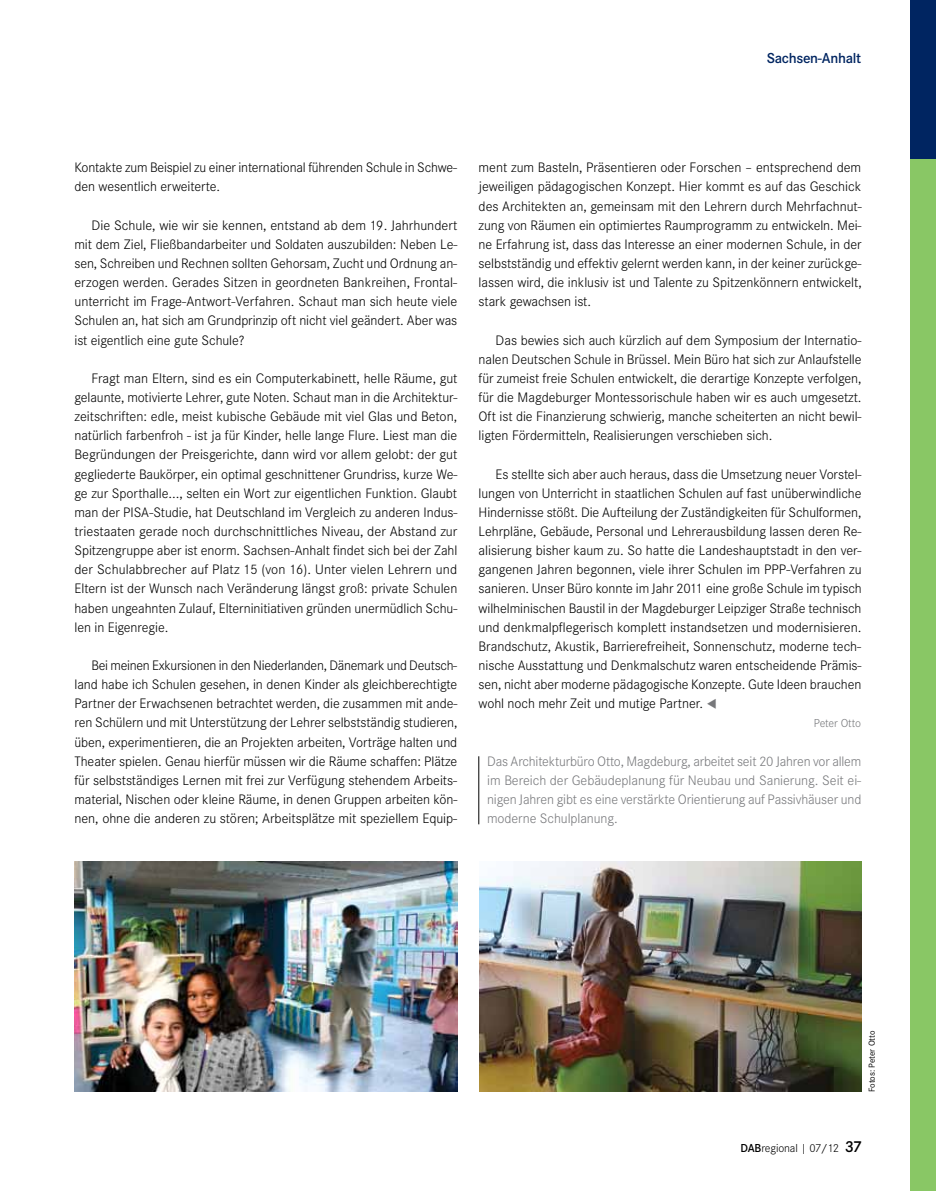
<style>
.page{position:relative;width:936px;height:1191px;background:#fff}
.page>*{position:absolute;margin:0;border:0;box-sizing:border-box;transform-origin:0 0}
.t1{font:600 15px "Corporate S";letter-spacing:-.02em;color:#002561}
.t2{font:300 14.25px/19.2px "Corporate S";letter-spacing:-.005em;color:#000;text-align:justify}
.t3{font:300 14.25px/19.2px "Corporate S";letter-spacing:-.01em;color:#77787b;text-align:justify}
.t4{font:300 12px "Corporate S";letter-spacing:-.01em;color:#000}
.t5{font:300 12px "Corporate S";letter-spacing:-.015em;color:#77787b}
.t6{font:9px "Corporate S";letter-spacing:-.01em;color:#000}
.s1{color:#77787b}
.s2{font-weight:600}
.s3{font-weight:600;font-size:16.5px}
</style>
<div class="page">
<div style="left:910px;top:0;width:25px;height:1191px;background:#89c765"></div>
<div style="left:910px;top:0;width:25px;height:158px;background:#002561"></div>
<hr style="left:478px;top:756px;width:1px;height:68px;background:#000">
<img style="left:479px;top:861px;width:382px;height:230px">
<img style="left:74px;top:861px;width:383px;height:230px">
<p class="t1" style="left:766px;top:49px;width:96px">Sachsen-Anhalt</p>
<p class="t2" style="left:74px;top:158px;width:384px">Kontakte zum Beispiel zu einer international führenden Schule in Schwe&shy;den wesentlich erweiterte.</p>
<p class="t2" style="left:74px;top:215px;width:384px;text-indent:17px">Die Schule, wie wir sie kennen, entstand ab dem 19. Jahrhundert mit dem Ziel, Fließbandarbeiter und Soldaten auszubilden: Neben Le&shy;sen, Schreiben und Rechnen sollten Gehorsam, Zucht und Ordnung an&shy;erzogen werden. Gerades Sitzen in geordneten Bankreihen, Frontal&shy;unterricht im Frage-Antwort-Verfahren. Schaut man sich heute viele Schulen an, hat sich am Grundprinzip oft nicht viel geändert. Aber was ist eigentlich eine gute Schule?</p>
<p class="t2" style="left:74px;top:368px;width:384px;text-indent:17px">Fragt man Eltern, sind es ein Computerkabinett, helle Räume, gut gelaunte, motivierte Lehrer, gute Noten. Schaut man in die Architektur&shy;zeitschriften: edle, meist kubische Gebäude mit viel Glas und Beton, natürlich farbenfroh - ist ja für Kinder, helle lange Flure. Liest man die Begründungen der Preisgerichte, dann wird vor allem gelobt: der gut gegliederte Baukörper, ein optimal geschnittener Grundriss, kurze We&shy;ge zur Sporthalle..., selten ein Wort zur eigentlichen Funktion. Glaubt man der PISA-Studie, hat Deutschland im Vergleich zu anderen Indus&shy;triestaaten gerade noch durchschnittliches Niveau, der Abstand zur Spitzengruppe aber ist enorm. Sachsen-Anhalt findet sich bei der Zahl der Schulabbrecher auf Platz 15 (von 16). Unter vielen Lehrern und Eltern ist der Wunsch nach Veränderung längst groß: private Schulen haben ungeahnten Zulauf, Elterninitiativen gründen unermüdlich Schu&shy;len in Eigenregie.</p>
<p class="t2" style="left:74px;top:656px;width:384px;text-indent:17px">Bei meinen Exkursionen in den Niederlanden, Dänemark und Deutsch&shy;land habe ich Schulen gesehen, in denen Kinder als gleichberechtigte Partner der Erwachsenen betrachtet werden, die zusammen mit ande&shy;ren Schülern und mit Unterstützung der Lehrer selbstständig studieren, üben, experimentieren, die an Projekten arbeiten, Vorträge halten und Theater spielen. Genau hierfür müssen wir die Räume schaffen: Plätze für selbstständiges Lernen mit frei zur Verfügung stehendem Arbeits&shy;material, Nischen oder kleine Räume, in denen Gruppen arbeiten kön&shy;nen, ohne die anderen zu stören; Arbeitsplätze mit speziellem Equip-</p>
<p class="t2" style="left:478px;top:158px;width:384px">ment zum Basteln, Präsentieren oder Forschen – entsprechend dem jeweiligen pädagogischen Konzept. Hier kommt es auf das Geschick des Architekten an, gemeinsam mit den Lehrern durch Mehrfachnut&shy;zung von Räumen ein optimiertes Raumprogramm zu entwickeln. Mei&shy;ne Erfahrung ist, dass das Interesse an einer modernen Schule, in der selbstständig und effektiv gelernt werden kann, in der keiner zurückge&shy;lassen wird, die inklusiv ist und Talente zu Spitzenkönnern entwickelt, stark gewachsen ist.</p>
<p class="t2" style="left:478px;top:330px;width:384px;text-indent:17px">Das bewies sich auch kürzlich auf dem Symposium der Internatio&shy;nalen Deutschen Schule in Brüssel. Mein Büro hat sich zur Anlaufstelle für zumeist freie Schulen entwickelt, die derartige Konzepte verfolgen, für die Magdeburger Montessorischule haben wir es auch umgesetzt.<br>Oft ist die Finanzierung schwierig, manche scheiterten an nicht bewil&shy;ligten Fördermitteln, Realisierungen verschieben sich.</p>
<p class="t2" style="left:478px;top:464px;width:385px;text-indent:17px">Es stellte sich aber auch heraus, dass die Umsetzung neuer Vorstel&shy;lungen von Unterricht in staatlichen Schulen auf fast unüberwindliche Hindernisse stößt. Die Aufteilung der Zuständigkeiten für Schulformen, Lehrpläne, Gebäude, Personal und Lehrerausbildung lassen deren Re&shy;alisierung bisher kaum zu. So hatte die Landeshauptstadt in den ver&shy;gangenen Jahren begonnen, viele ihrer Schulen im PPP-Verfahren zu sanieren. Unser Büro konnte im Jahr 2011 eine große Schule im typisch wilhelminischen Baustil in der Magdeburger Leipziger Straße technisch und denkmalpflegerisch komplett instandsetzen und modernisieren.<br>Brandschutz, Akustik, Barrierefreiheit, Sonnenschutz, moderne tech&shy;nische Ausstattung und Denkmalschutz waren entscheidende Prämis&shy;sen, nicht aber moderne pädagogische Konzepte. Gute Ideen brauchen wohl noch mehr Zeit und mutige Partner. <span class="s1">▼</span></p>
<p class="t5" style="left:813px;top:716px;width:49px">Peter Otto</p>
<p class="t3" style="left:487px;top:751px;width:376px">Das Architekturbüro Otto, Magdeburg, arbeitet seit 20 Jahren vor allem im Bereich der Gebäudeplanung für Neubau und Sanierung. Seit ei&shy;nigen Jahren gibt es eine verstärkte Orientierung auf Passivhäuser und moderne Schulplanung.</p>
<p class="t6" style="left:866px;top:1092px;width:63px;rotate:-90deg">Fotos: Peter Otto</p>
<p class="t4" style="left:740px;top:1141px;width:123px"><span class="s2">DAB</span>regional | 07/12 <span class="s3">37</span></p>
</div>
